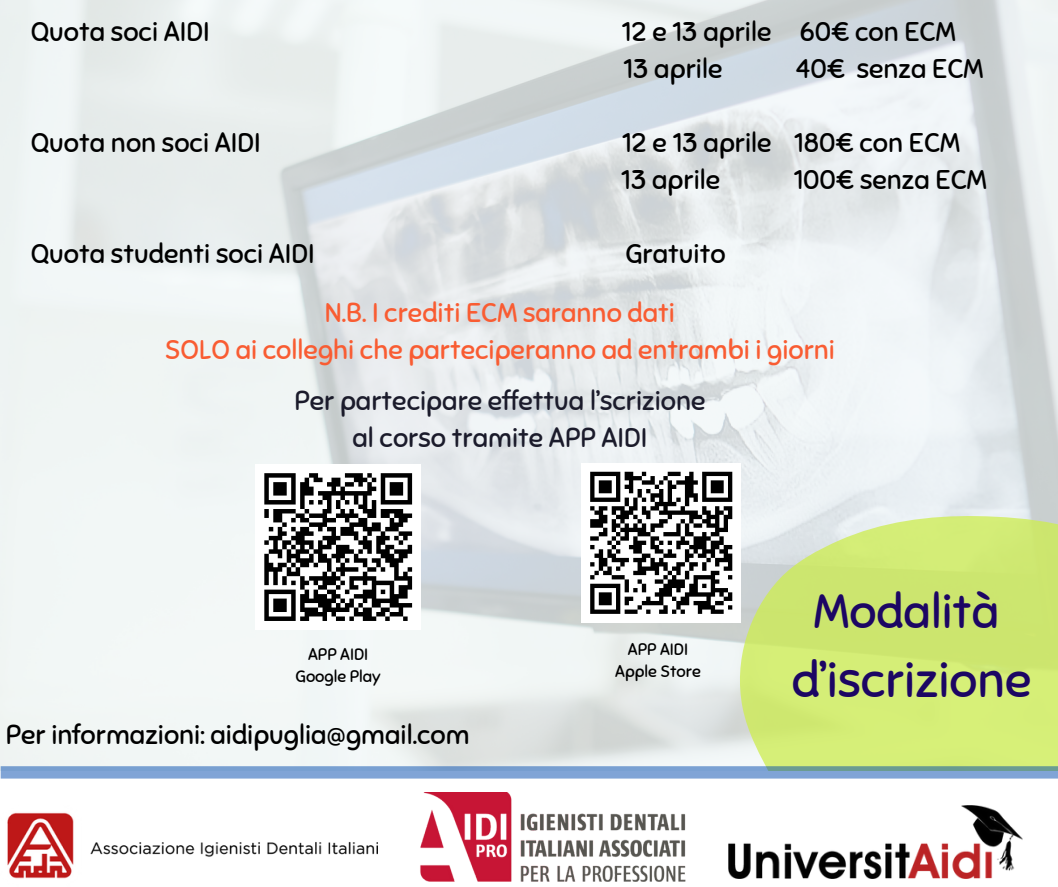
<style>
.page{position:relative;width:1058px;height:887px;background:#fff}
.page>*{position:absolute;margin:0;border:0;box-sizing:border-box;transform-origin:0 0}
.t1{font:49.5px "Sniglet";color:#1c0664}
.t2{font:48px "Sniglet";color:#1c0664}
.t3{font:27px/37.2px "Sniglet";color:#000}
.t4{font:27px/37.2px "Sniglet";color:#f95c32;text-align:center}
.t5{font:27px/37.2px "Sniglet";color:#1b1b2b;text-align:center}
.t6{font:16.5px "Sniglet";color:#000}
</style>
<div class="page">
<svg style="left:613px;top:386px;width:445px;height:393px;background:#dbeab2"></svg>
<div style="left:1px;top:771px;width:1056px;height:115px;background:#fff"></div>
<img style="left:7px;top:812px;width:371px;height:67px">
<img style="left:420px;top:792px;width:266px;height:89px">
<img style="left:729px;top:805px;width:293px;height:73px">
<svg style="left:1px;top:766px;width:1056px;height:12px;background:#7ca2cc"></svg>
<svg style="left:264px;top:473px;width:149px;height:148px"></svg>
<div style="left:581px;top:463px;width:160px;height:159px;background:#fff"></div>
<svg style="left:590px;top:471px;width:143px;height:143px"></svg>
<h2 class="t3" style="left:31px;top:13px;width:181px">Quota soci AIDI</h2>
<h2 class="t3" style="left:622px;top:13px;width:335px">12 e 13 aprile 60€ con ECM<br>13 aprile</h2>
<h2 class="t3" style="left:796px;top:50px;width:189px">40€ senza ECM</h2>
<h2 class="t3" style="left:31px;top:124px;width:232px">Quota non soci AIDI</h2>
<h2 class="t3" style="left:621px;top:124px;width:340px">12 e 13 aprile 180€ con ECM<br>13 aprile</h2>
<h2 class="t3" style="left:793px;top:161px;width:194px">100€ senza ECM</h2>
<p class="t3" style="left:31px;top:236px;width:286px">Quota studenti soci AIDI</p>
<p class="t3" style="left:625px;top:236px;width:102px">Gratuito</p>
<p class="t4" style="left:165px;top:294px;width:671px">N.B. I crediti ECM saranno dati<br>SOLO ai colleghi che parteciperanno ad entrambi i giorni</p>
<p class="t5" style="left:294px;top:382px;width:412px">Per partecipare effettua l’scrizione al corso tramite APP AIDI</p>
<p class="t6" style="left:308px;top:644px;width:62px">APP AIDI</p>
<p class="t6" style="left:295px;top:666px;width:87px">Google Play</p>
<p class="t3" style="left:6px;top:716px;width:465px">Per informazioni: aidipuglia@gmail.com</p>
<p class="t6" style="left:628px;top:638px;width:62px">APP AIDI</p>
<h2 class="t6" style="left:615px;top:661px;width:87px">Apple Store</h2>
<h2 class="t2" style="left:814px;top:582px;width:187px">Modalità</h2>
<h2 class="t1" style="left:791px;top:649px;width:241px">d’iscrizione</h2>
</div>
